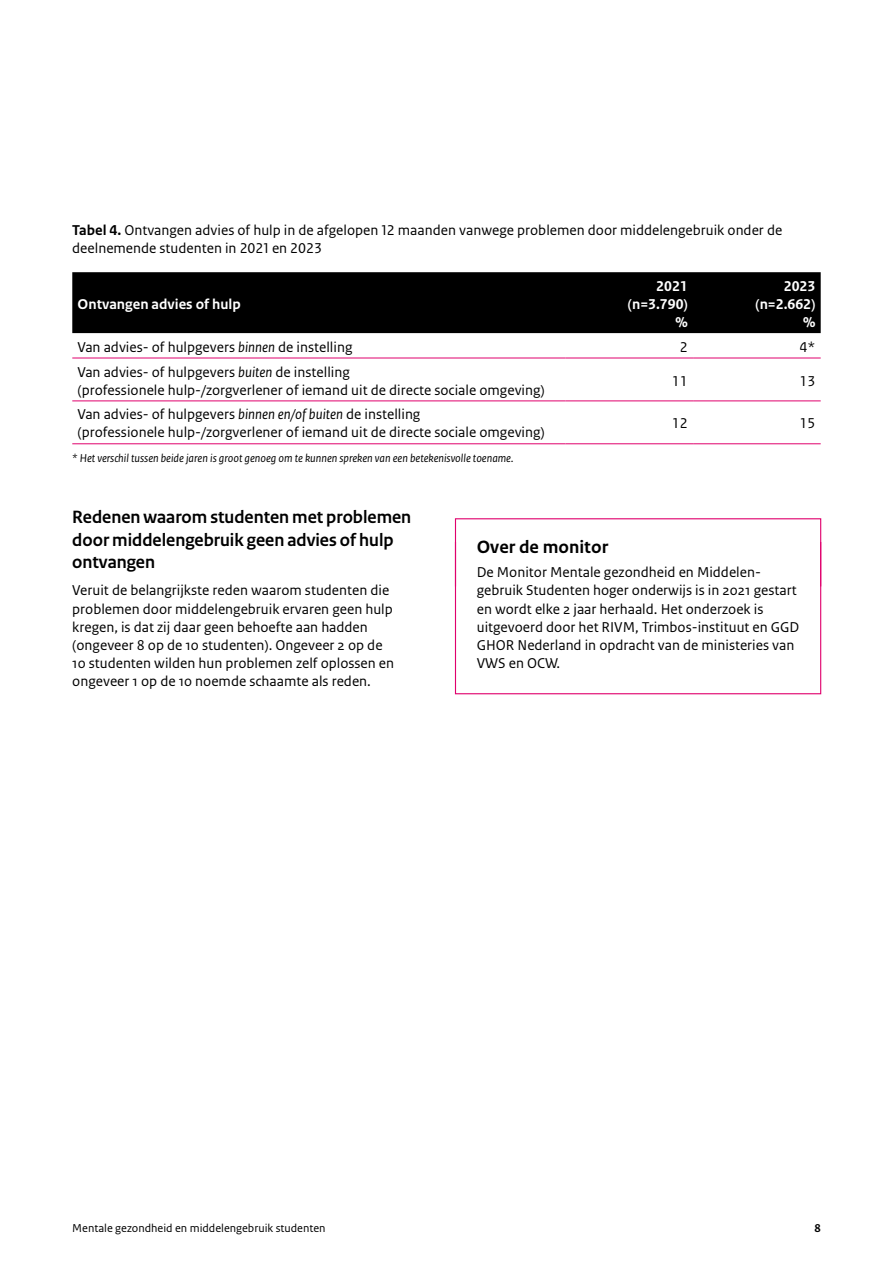
<style>
.page{position:relative;width:893px;height:1263px;background:#fff}
.page>*{position:absolute;margin:0;border:0;box-sizing:border-box;transform-origin:0 0}
.H3_Alineakop_12_5pt_3_regels{font:700 18.75px/22.5px "Rijksoverheid Sans Heading";color:#000}
.H3_Box_Head_Border_12_5pt{font:700 18.75px "Rijksoverheid Sans Text";color:#000}
.Table_Body_Left{font:15px/18px "Rijksoverheid Sans Text";color:#000}
.Body_10pt{font:15px/18px "Rijksoverheid Sans Text";color:#000}
.Box_Body_Border_10pt{font:15px/18px "Rijksoverheid Sans Text";color:#000}
.Tabeltitel_-_Table_Head_10pt{font:15px/18px "Rijksoverheid Sans Text";color:#000}
.Table_Head_white{font:700 15px "Rijksoverheid Sans Text";color:#fff}
.Table_Body_Right{font:15px "Rijksoverheid Sans Text";color:#000}
.Bronvermelding_-_Source_8pt_italic{font:italic 12px "Rijksoverheid Sans Text";color:#000}
.t1{font:12px "Rijksoverheid Sans Text";color:#000}
.t2{font:700 12px "Rijksoverheid Sans Text";color:#000}
.s1{font-weight:700}
.s2{font-style:italic}
</style>
<div class="page">
<div style="left:72px;top:272px;width:749px;height:61px;background:#000"></div>
<hr style="left:72px;top:401px;width:494px;height:1px;background:#e0006d">
<hr style="left:566px;top:401px;width:127px;height:1px;background:#e0006d">
<hr style="left:693px;top:401px;width:128px;height:1px;background:#e0006d">
<hr style="left:72px;top:358px;width:494px;height:1px;background:#e0006d">
<hr style="left:566px;top:358px;width:127px;height:1px;background:#e0006d">
<hr style="left:693px;top:358px;width:128px;height:1px;background:#e0006d">
<hr style="left:72px;top:443px;width:494px;height:1px;background:#e0006d">
<hr style="left:566px;top:443px;width:127px;height:1px;background:#e0006d">
<hr style="left:693px;top:443px;width:128px;height:1px;background:#e0006d">
<div style="left:455px;top:541px;width:366px;height:153px;border:1px solid #e0006d"></div>
<p class="Tabeltitel_-_Table_Head_10pt" style="left:72px;top:222px;width:711px"><span class="s1">Tabel 4.</span> Ontvangen advies of hulp in de afgelopen 12 maanden vanwege problemen door middelengebruik onder de deelnemende studenten in 2021 en 2023</p>
<p class="Table_Head_white" style="left:78px;top:295px;width:165px">Ontvangen advies of hulp</p>
<p class="Table_Head_white" style="left:656px;top:277px;width:33px">2021</p>
<p class="Table_Head_white" style="left:628px;top:295px;width:61px">(n=3.790)</p>
<p class="Table_Head_white" style="left:675px;top:313px;width:14px">%</p>
<p class="Table_Head_white" style="left:784px;top:277px;width:33px">2023</p>
<p class="Table_Head_white" style="left:755px;top:295px;width:61px">(n=2.662)</p>
<p class="Table_Head_white" style="left:803px;top:313px;width:14px">%</p>
<p class="Table_Body_Left" style="left:78px;top:338px;width:276px">Van advies- of hulpgevers <span class="s2">binnen</span> de instelling</p>
<p class="Table_Body_Right" style="left:680px;top:338px;width:9px">2</p>
<p class="Table_Body_Right" style="left:799px;top:338px;width:17px">4*</p>
<p class="Table_Body_Left" style="left:78px;top:363px;width:469px">Van advies- of hulpgevers <span class="s2">buiten</span> de instelling<br>(professionele hulp-/zorgverlener of iemand uit de directe sociale omgeving)</p>
<p class="Table_Body_Right" style="left:672px;top:372px;width:17px">11</p>
<p class="Table_Body_Right" style="left:799px;top:372px;width:17px">13</p>
<p class="Table_Body_Left" style="left:78px;top:406px;width:469px">Van advies- of hulpgevers <span class="s2">binnen en/of buiten</span> de instelling<br>(professionele hulp-/zorgverlener of iemand uit de directe sociale omgeving)</p>
<p class="Table_Body_Right" style="left:672px;top:415px;width:17px">12</p>
<p class="Table_Body_Right" style="left:799px;top:415px;width:17px">15</p>
<p class="Bronvermelding_-_Source_8pt_italic" style="left:72px;top:451px;width:443px">* Het verschil tussen beide jaren is groot genoeg om te kunnen spreken van een betekenisvolle toename.</p>
<h3 class="H3_Alineakop_12_5pt_3_regels" style="left:72px;top:506px;width:340px">Redenen waarom studenten met problemen door middelengebruik geen advies of hulp ontvangen</h3>
<p class="Body_10pt" style="left:72px;top:582px;width:322px">Veruit de belangrijkste reden waarom studenten die problemen door middelengebruik ervaren geen hulp</p>
<p class="Body_10pt" style="left:72px;top:618px;width:323px">kregen, is dat zij daar geen behoefte aan hadden (ongeveer 8 op de 10 studenten). Ongeveer 2 op de 10 studenten wilden hun problemen zelf oplossen en ongeveer 1 op de 10 noemde schaamte als reden.</p>
<h3 class="H3_Box_Head_Border_12_5pt" style="left:477px;top:537px;width:133px">Over de monitor</h3>
<p class="Box_Body_Border_10pt" style="left:477px;top:564px;width:324px">De Monitor Mentale gezondheid en Middelen&shy;gebruik Studenten hoger onderwijs is in 2021 gestart en wordt elke 2 jaar herhaald. Het onderzoek is uitgevoerd door het RIVM, Trimbos-instituut en GGD GHOR Nederland in opdracht van de ministeries van VWS en OCW.</p>
<p class="t1" style="left:72px;top:1221px;width:255px">Mentale gezondheid en middelengebruik studenten</p>
<p class="t2" style="left:814px;top:1221px;width:8px">8</p>
</div>
